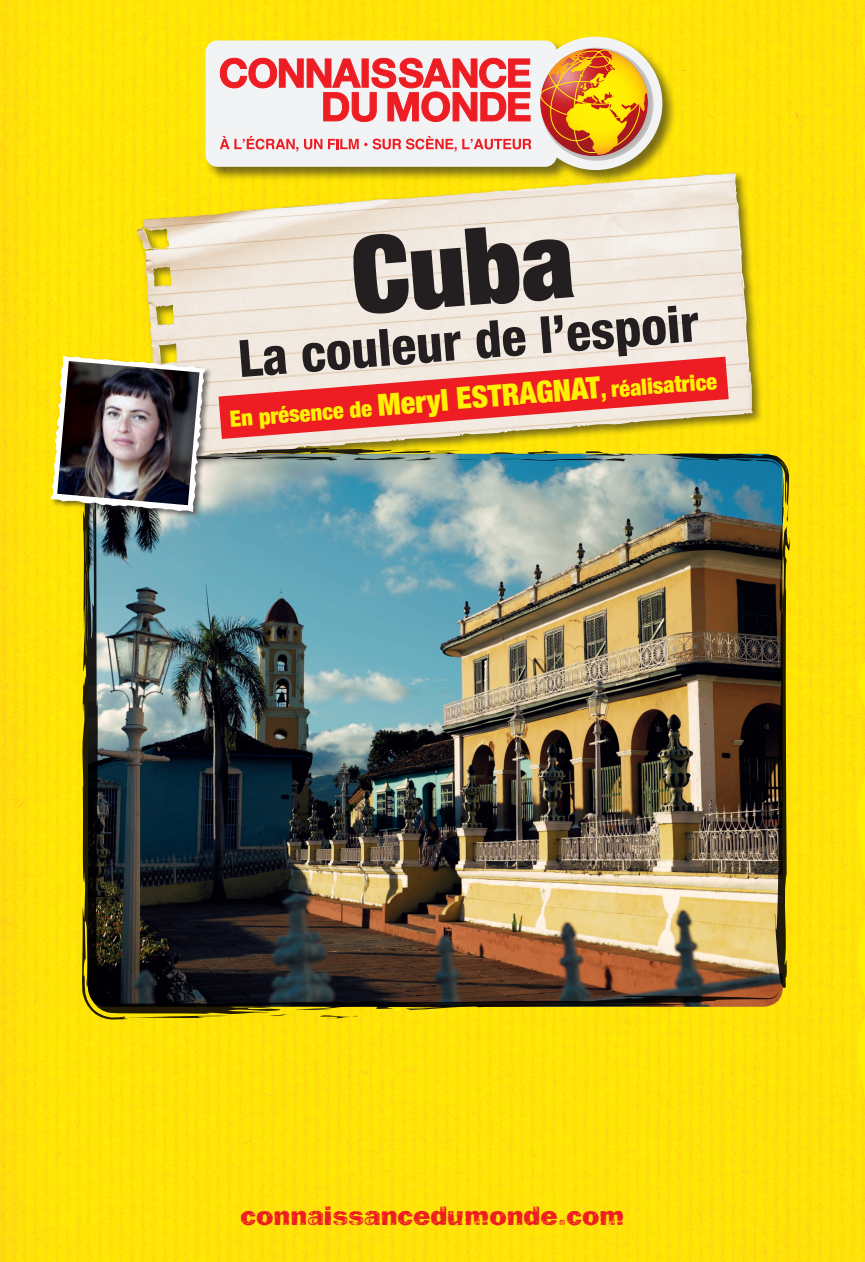
<style>
.page{position:relative;width:865px;height:1262px;background:#fff}
.page>*{position:absolute;margin:0;border:0;box-sizing:border-box;transform-origin:0 0}
.t1{font:900 expanded 107.1px "Helvetica Neue";color:#231f20}
.t2{font:800 condensed 51.4px "Helvetica Neue";color:#231f20}
.t3{font:27.27px "Frankie";color:#ee1d23;scale:1.06 1}
.t4{font:900 condensed 22.55px "Helvetica Neue";color:#fff101}
.s1{font-size:30.45px}
</style>
<div class="page">
<img style="left:0;top:0;width:865px;height:1261px">
<div style="left:205px;top:36px;width:472px;height:149px;background:#231f20;opacity:.6"></div>
<svg style="left:206px;top:37px;width:456px;height:133px;fill:#f2f3f4"></svg>
<svg style="left:540px;top:48px;width:113px;height:113px"></svg>
<img style="left:540px;top:48px;width:108px;height:108px">
<svg style="left:220px;top:136px;width:78px;height:16px"></svg>
<svg style="left:304px;top:139px;width:18px;height:10px"></svg>
<svg style="left:373px;top:136px;width:83px;height:16px"></svg>
<svg style="left:462px;top:139px;width:69px;height:10px"></svg>
<svg style="left:328px;top:139px;width:39px;height:10px"></svg>
<svg style="left:219px;top:58px;width:312px;height:64px"></svg>
<svg style="left:82px;top:657px;width:698px;height:362px;background:#70611a"></svg>
<img style="left:105px;top:657px;width:577px;height:359px">
<img style="left:672px;top:657px;width:117px;height:331px">
<div style="left:135px;top:171px;width:628px;height:299px;background:#231f20;opacity:.6"></div>
<img style="left:564px;top:173px;width:166px;height:13px">
<img style="left:50px;top:355px;width:739px;height:302px">
<img style="left:57px;top:361px;width:142px;height:144px">
<h1 class="t1" style="left:347px;top:207px;width:224px;rotate:-4deg">Cuba</h1>
<h2 class="t2" style="left:235px;top:329px;width:463px;rotate:-5deg">La couleur de l’espoir</h2>
<p class="t4" style="left:229px;top:402px;width:490px;rotate:-4deg">En présence de <span class="s1">Meryl ESTRAGNAT</span>, réalisatrice</p>
<p class="t3" style="left:241px;top:1199px;width:363px">connaissancedumonde.com</p>
</div>
